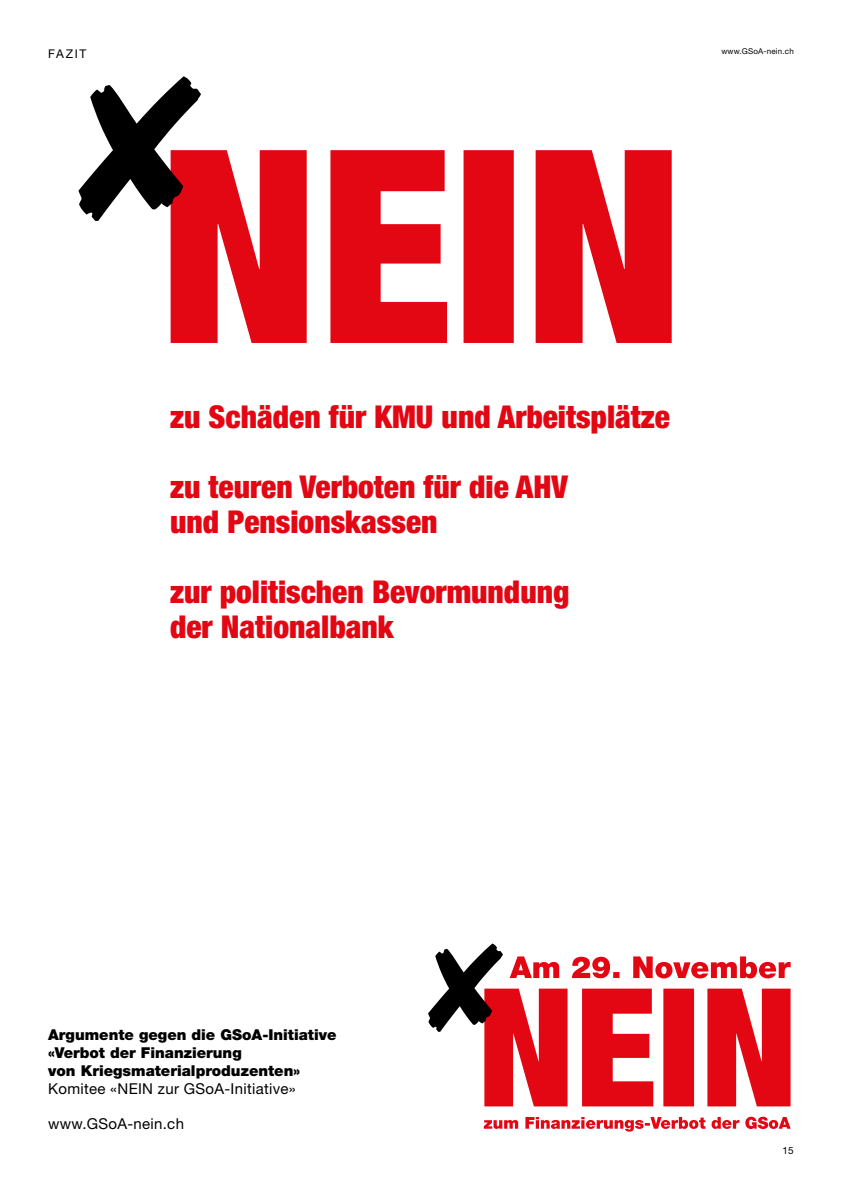
<style>
.page{position:relative;width:842px;height:1191px;background:#fff}
.page>*{position:absolute;margin:0;border:0;box-sizing:border-box;transform-origin:0 0}
.t1{font:900 condensed 31.5px/35px "Helvetica Neue";color:#e30613}
.t2{font:900 15px/18px "Helvetica Neue LT Pro";color:#000}
.t3{font:15px "Helvetica Neue";letter-spacing:.02em;color:#000}
.t4{font:12px "Helvetica Neue";letter-spacing:.145em;color:#000}
.t5{font:10px "Helvetica Neue";color:#000}
.t6{font:8px "Helvetica Neue";letter-spacing:.02em;color:#000}
</style>
<div class="page">
<svg style="left:171px;top:150px;width:501px;height:193px;fill:#e30613"></svg>
<svg style="left:78px;top:76px;width:123px;height:145px"></svg>
<svg style="left:484px;top:1116px;width:307px;height:15px"></svg>
<svg style="left:428px;top:943px;width:363px;height:163px"></svg>
<p class="t4" style="left:48px;top:46px;width:40px">FAZIT</p>
<p class="t6" style="left:721px;top:47px;width:74px">www.GSoA-nein.ch</p>
<p class="t1" style="left:170px;top:399px;width:501px">zu Schäden für KMU und Arbeitsplätze</p>
<p class="t1" style="left:170px;top:469px;width:399px">zu teuren Verboten für die AHV und Pensionskassen</p>
<p class="t1" style="left:170px;top:574px;width:401px">zur politischen Bevormundung der Nationalbank</p>
<p class="t2" style="left:48px;top:1025px;width:290px">Argumente gegen die GSoA-Initiative «Verbot der Finanzierung<br>von Kriegsmaterialproduzenten»</p>
<p class="t3" style="left:48px;top:1079px;width:249px">Komitee «NEIN zur GSoA-Initiative»</p>
<p class="t3" style="left:48px;top:1114px;width:137px">www.GSoA-nein.ch</p>
<p class="t5" style="left:782px;top:1144px;width:13px">15</p>
</div>
